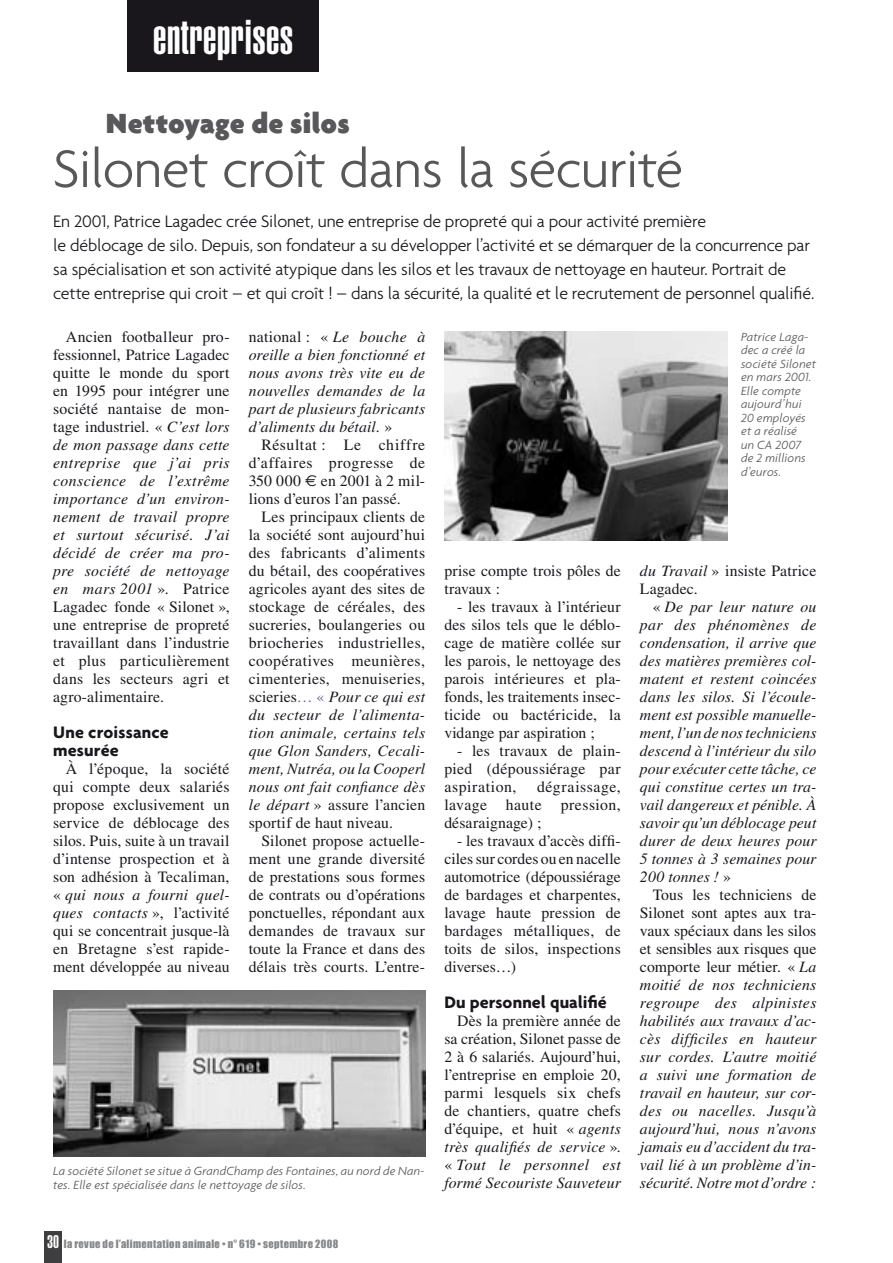
<style>
.page{position:relative;width:893px;height:1263px;background:#fff}
.page>*{position:absolute;margin:0;border:0;box-sizing:border-box;transform-origin:0 0}
.t1{font:300 57px "Agenda";letter-spacing:-.02em;color:#58585a}
.t2{font:900 extra-condensed 48px "Helvetica";letter-spacing:.01em;color:#fff}
.t3{font:900 30px "Agenda";color:#58585a}
.t4{font:300 18px/24px "Agenda";letter-spacing:-.01em;color:#1a171c}
.t5{font:700 18px/18px "Agenda";letter-spacing:.01em;color:#1a171c}
.t6{font:15.75px/18px "Times";letter-spacing:.015em;color:#1a171c;text-align:justify}
.t7{font:italic 15.75px/18px "Times";letter-spacing:.005em;color:#1a171c;text-align:justify}
.t8{font:italic 300 12.75px/13.5px "Agenda";letter-spacing:.01em;color:#58585a}
.t9{font:10.5px "Impact";letter-spacing:.035em;color:#87888a}
.s1{font-style:italic}
.s2{font-style:normal}
.s3{font-family:"Euro Sans"}
.s4{color:#669}
.s5{font-family:"Helvetica";font-weight:900;font-stretch:extra-condensed;font-size:18px;color:#fff}
</style>
<div class="page">
<div style="left:45px;top:1231px;width:17px;height:32px;background:#3e3e40"></div>
<img style="left:444px;top:331px;width:283px;height:209px">
<img style="left:53px;top:990px;width:372px;height:167px">
<div style="left:128px;top:0;width:191px;height:72px;background:#1a171c"></div>
<h2 class="t2" style="left:153px;top:9px;width:142px">entreprises</h2>
<h3 class="t3" style="left:106px;top:105px;width:245px">Nettoyage de silos</h3>
<h1 class="t1" style="left:53px;top:135px;width:631px">Silonet croît dans la sécurité</h1>
<p class="t4" style="left:53px;top:209px;width:763px">En 2001, Patrice Lagadec crée Silonet, une entreprise de propreté qui a pour activité première<br>le déblocage de silo. Depuis, son fondateur a su développer l’activité et se démarquer de la concurrence par sa spécialisation et son activité atypique dans les silos et les travaux de nettoyage en hauteur. Portrait de cette entreprise qui croit – et qui croît ! – dans la sécurité, la qualité et le recrutement de personnel qualifié.</p>
<p class="t8" style="left:741px;top:330px;width:77px">Patrice Laga&shy;dec a créé la société Silonet en mars 2001.<br>Elle compte aujourd’hui<br>20 employés et a réalisé<br>un CA 2007 de 2 millions d’euros.</p>
<p class="t6" style="left:53px;top:328px;width:178px;text-indent:13px">Ancien footballeur pro&shy;fessionnel, Patrice Lagadec quitte le monde du sport en 1995 pour intégrer une société nantaise de mon&shy;tage industriel. « <span class="s1">C’est lors de mon passage dans cette entreprise que j’ai pris conscience de l’extrême importance d’un environ&shy;nement de travail propre et surtout sécurisé. J’ai décidé de créer ma pro&shy;pre société de nettoyage en mars 2001</span> ». Patrice Lagadec fonde « Silonet », une entreprise de propreté travaillant dans l’industrie et plus particulièrement dans les secteurs agri et agro-alimentaire.</p>
<p class="t5" style="left:53px;top:723px;width:117px">Une croissance mesurée</p>
<p class="t6" style="left:53px;top:760px;width:178px;text-indent:13px">À l’époque, la société qui compte deux salariés propose exclusivement un service de déblocage des silos. Puis, suite à un travail d’intense prospection et à son adhésion à Tecaliman, « <span class="s1">qui nous a fourni quel&shy;ques contacts</span> », l’activité qui se concentrait jusque-là en Bretagne s’est rapide&shy;ment développée au niveau</p>
<p class="t7" style="left:249px;top:328px;width:178px"><span class="s2">national : «</span> Le bouche à oreille a bien fonctionné et nous avons très vite eu de nouvelles demandes de la part de plusieurs fabricants d’aliments du bétail. <span class="s2">»</span></p>
<p class="t6" style="left:249px;top:436px;width:178px;text-indent:13px">Résultat : Le chiffre d’affaires progresse de 350 000 <span class="s3">€</span> en 2001 à 2 mil&shy;lions d’euros l’an passé.</p>
<p class="t6" style="left:249px;top:508px;width:178px;text-indent:13px">Les principaux clients de la société sont aujourd’hui des fabricants d’aliments du bétail, des coopératives agricoles ayant des sites de stockage de céréales, des sucreries, boulangeries ou briocheries industrielles, coopératives meunières, cimenteries, menuiseries, scieries<span class="s4">… «</span> <span class="s1">Pour ce qui est du secteur de l’alimenta&shy;tion animale, certains tels que Glon Sanders, Cecali&shy;ment, Nutréa, ou la Cooperl nous ont fait confiance dès le départ</span> » assure l’ancien sportif de haut niveau.</p>
<p class="t6" style="left:249px;top:832px;width:178px;text-indent:13px">Silonet propose actuelle&shy;ment une grande diversité de prestations sous formes de contrats ou d’opérations ponctuelles, répondant aux demandes de travaux sur toute la France et dans des délais très courts. L’entre-</p>
<p class="t6" style="left:444px;top:562px;width:178px">prise compte trois pôles de travaux :</p>
<p class="t6" style="left:444px;top:598px;width:178px;text-indent:13px">- les travaux à l’intérieur des silos tels que le déblo&shy;cage de matière collée sur les parois, le nettoyage des parois intérieures et pla&shy;fonds, les traitements insec&shy;ticide ou bactéricide, la vidange par aspiration ;</p>
<p class="t6" style="left:444px;top:742px;width:178px;text-indent:13px">- les travaux de plain&shy;pied (dépoussiérage par aspiration,</p>
<p class="t6" style="left:640px;top:562px;width:178px"><span class="s1">du Travail</span> » insiste Patrice<br>Lagadec.</p>
<p class="t7" style="left:640px;top:598px;width:178px;text-indent:13px"><span class="s2">«</span> De par leur nature ou par des phénomènes de condensation, il arrive que des matières premières col&shy;matent et restent coincées dans les silos. Si l’écoule&shy;ment est possible manuelle&shy;ment, l’un de nos techniciens descend à l’intérieur du silo pour exécuter cette tâche, ce qui constitue certes un tra&shy;vail dangereux et pénible. À savoir qu’un déblocage peut durer de deux heures pour 5 tonnes à 3 semaines pour 200 tonnes ! <span class="s2">»</span></p>
<p class="t7" style="left:640px;top:886px;width:178px;text-indent:13px"><span class="s2">Tous les techniciens de Silonet sont aptes aux tra&shy;vaux spéciaux dans les silos et sensibles aux risques que comporte leur métier. «</span> La moitié de nos techniciens regroupe des alpinistes habilités aux travaux d’ac&shy;cès difficiles en hauteur sur cordes. L’autre moitié a suivi une formation de travail en hauteur, sur cor&shy;des ou nacelles. Jusqu’à aujourd’hui, nous n’avons jamais eu d’accident du tra&shy;vail lié à un problème d’in&shy;sécurité. Notre mot d’ordre :</p>
<p class="t6" style="left:444px;top:778px;width:178px;text-indent:93px">dégraissage, lavage haute pression, désaraignage) ;</p>
<p class="t6" style="left:444px;top:832px;width:178px;text-indent:13px">- les travaux d’accès diffi&shy;ciles sur cordes ou en nacelle automotrice (dépoussiérage de bardages et charpentes, lavage haute pression de bardages métalliques, de toits de silos, inspections diverses…)</p>
<p class="t5" style="left:444px;top:993px;width:164px">Du personnel qualifié</p>
<p class="t6" style="left:444px;top:1012px;width:178px;text-indent:13px">Dès la première année de sa création, Silonet passe de 2 à 6 salariés. Aujourd’hui, l’entreprise en emploie 20, parmi lesquels six chefs de chantiers, quatre chefs d’équipe, et huit « <span class="s1">agents très qualifiés de service</span> ». « <span class="s1">Tout le personnel est formé Secouriste Sauveteur</span></p>
<p class="t8" style="left:53px;top:1164px;width:373px">La société Silonet se situe à GrandChamp des Fontaines, au nord de Nan&shy;tes. Elle est spécialisée dans le nettoyage de silos.</p>
<p class="t9" style="left:47px;top:1237px;width:293px"><span class="s5">30</span> la revue de l’alimentation animale • n° 619 • septembre 2008</p>
</div>
